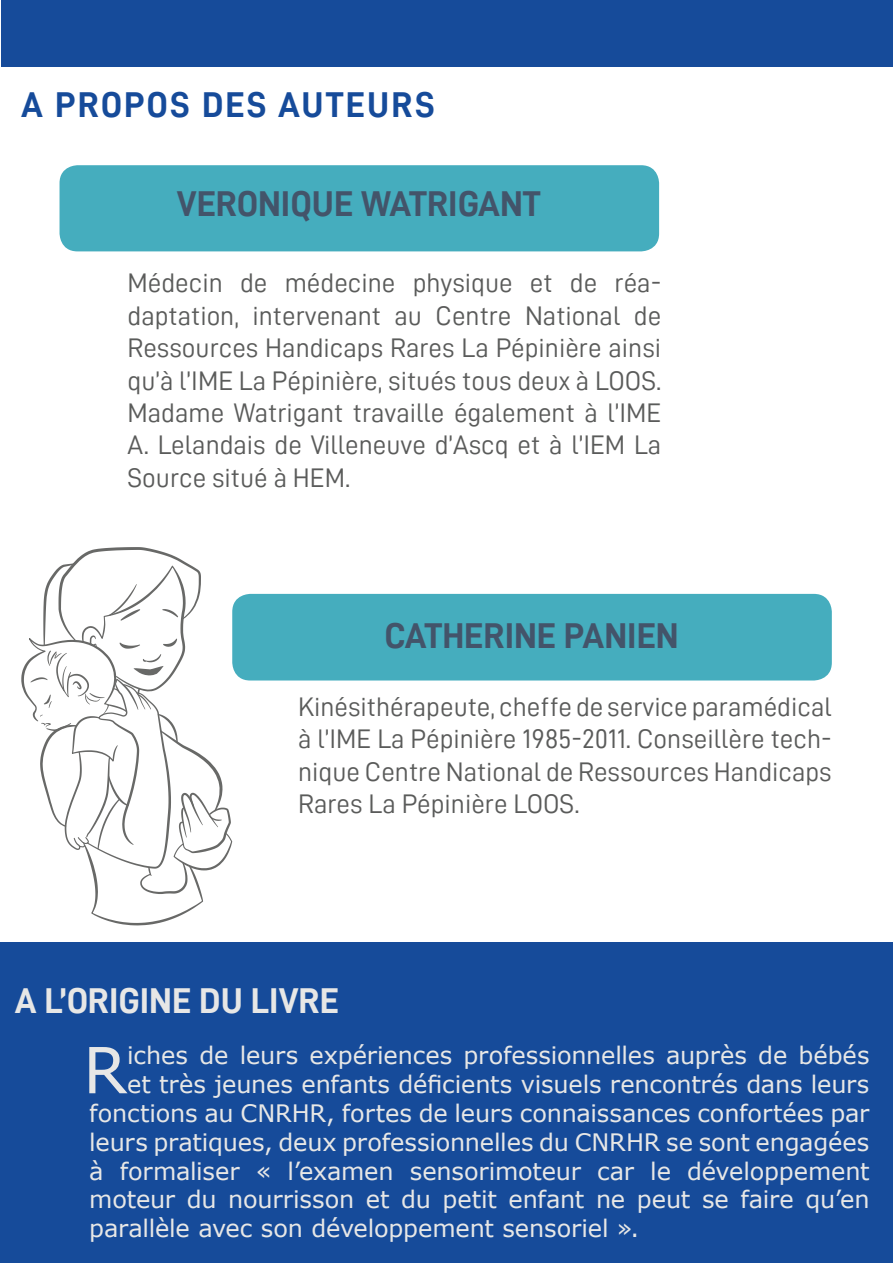
<style>
.page{position:relative;width:893px;height:1263px;background:#fff}
.page>*{position:absolute;margin:0;border:0;box-sizing:border-box;transform-origin:0 0}
.t1{font:63.6px "Verdana";color:#e7e7e6}
.t2{font:36px "D DIN Bold";color:#43546a}
.t3{font:36px "D DIN Bold";color:#e7e7e6}
.t4{font:36px "D DIN Bold";letter-spacing:.06em;color:#164b9a}
.t5{font:27px/32.4px "D DIN";color:#5a5b5a;text-align:justify}
.t6{font:24px "Verdana";letter-spacing:-.01em;color:#e7e7e6}
</style>
<div class="page">
<div style="left:2px;top:0;width:891px;height:66px;background:#164b9a"></div>
<div style="left:0;top:943px;width:893px;height:320px;background:#164b9a"></div>
<div style="left:60px;top:165px;width:599px;height:86px;background:#45adbe;border-radius:18px"></div>
<div style="left:232px;top:594px;width:600px;height:86px;background:#45adbe;border-radius:18px"></div>
<svg style="left:21px;top:547px;width:211px;height:378px"></svg>
<h2 class="t4" style="left:21px;top:85px;width:415px">A PROPOS DES AUTEURS</h2>
<h2 class="t2" style="left:177px;top:184px;width:21px">VERONIQUE</h2>
<h2 class="t2" style="left:361px;top:184px;width:160px">WATRI GANT</h2>
<p class="t5" style="left:128px;top:266px;width:535px">Médecin de médecine physique et de réa&shy;daptation, intervenant au Centre National de Ressources Handicaps Rares La Pépinière ainsi qu’à l’IME La Pépinière, situés tous deux à LOOS.<br>Madame Watrigant travaille également à l’IME A. Lelandais de Villeneuve d’Ascq et à l’IEM La Source situé à HEM.</p>
<h2 class="t2" style="left:384px;top:616px;width:296px">CATHERINE PANIEN</h2>
<p class="t5" style="left:298px;top:690px;width:535px">Kinésithérapeute, cheffe de service paramédical à l’IME La Pépinière 1985-2011. Conseillère tech&shy;nique Centre National de Ressources Handicaps Rares La Pépinière LOOS.</p>
<h2 class="t3" style="left:15px;top:980px;width:326px">A L’ORIGINE DU LIVRE</h2>
<h1 class="t1" style="left:83px;top:1026px;width:46px">R</h1>
<p class="t6" style="left:127px;top:1039px;width:744px">iches de leurs expériences professionnelles auprès de bébés</p>
<p class="t6" style="left:127px;top:1068px;width:744px">et très jeunes enfants déficients visuels rencontrés dans leurs</p>
<p class="t6" style="left:89px;top:1097px;width:782px">fonctions au CNRHR, fortes de leurs connaissances confortées par</p>
<p class="t6" style="left:89px;top:1126px;width:782px">leurs pratiques, deux professionnelles du CNRHR se sont engagées</p>
<p class="t6" style="left:89px;top:1154px;width:782px">à formaliser « l’examen sensorimoteur car le développement</p>
<p class="t6" style="left:89px;top:1183px;width:782px">moteur du nourrisson et du petit enfant ne peut se faire qu’en</p>
<p class="t6" style="left:89px;top:1212px;width:552px">parallèle avec son développement sensoriel ».</p>
</div>
